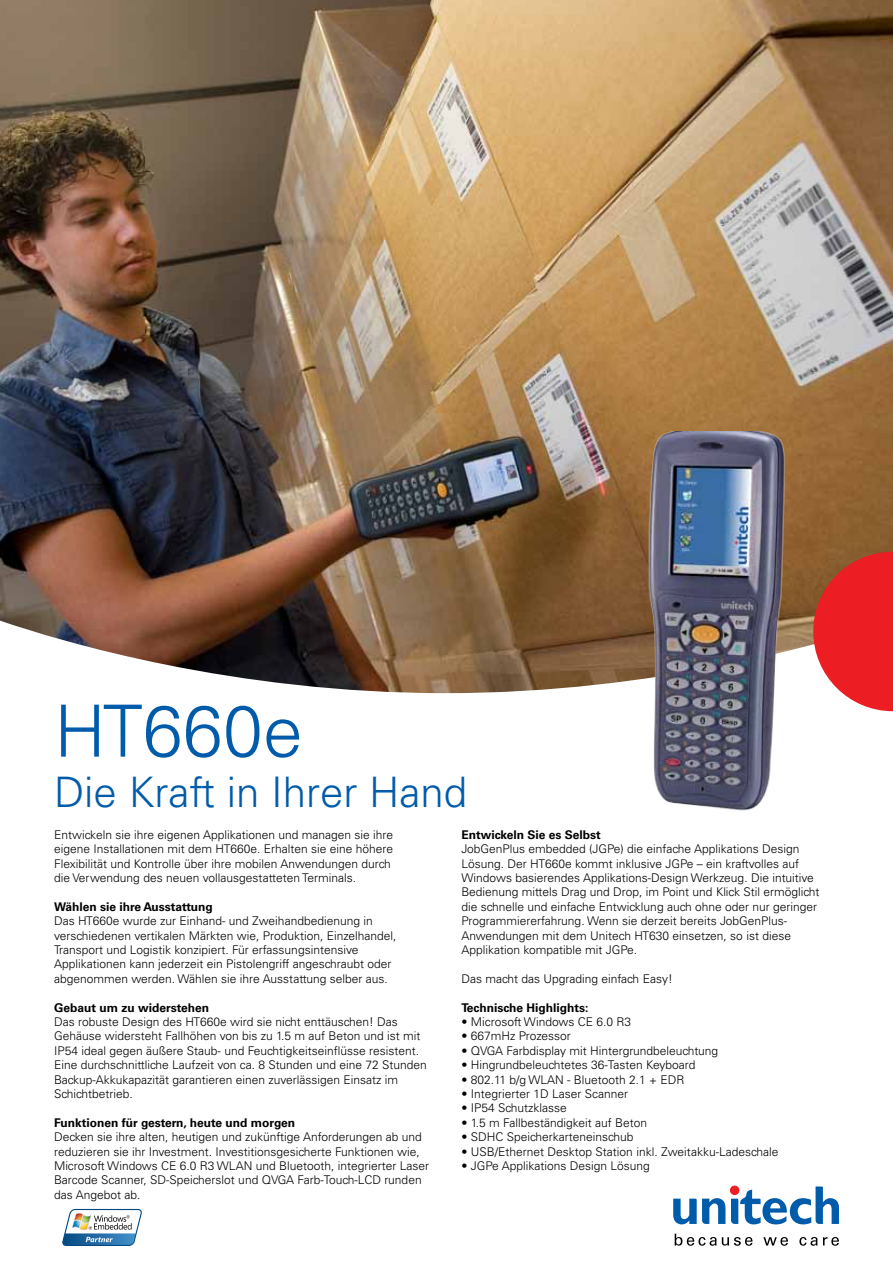
<style>
.page{position:relative;width:893px;height:1263px;background:#fff}
.page>*{position:absolute;margin:0;border:0;box-sizing:border-box;transform-origin:0 0}
.t1{font:300 72px "Univers";color:#005baa}
.t2{font:300 42px "Univers";color:#005baa}
.t3{font:300 12px/14.4px "Univers";color:#000}
.t4{font:700 12px "Univers";color:#000}
</style>
<div class="page">
<img style="left:0;top:0;width:893px;height:693px">
<svg style="left:813px;top:552px;width:80px;height:159px"></svg>
<img style="left:625px;top:432px;width:178px;height:379px">
<svg style="left:675px;top:1233px;width:78px;height:13px"></svg>
<svg style="left:763px;top:1237px;width:25px;height:9px"></svg>
<svg style="left:799px;top:1237px;width:18px;height:9px"></svg>
<svg style="left:823px;top:1237px;width:16px;height:9px"></svg>
<svg style="left:673px;top:1186px;width:166px;height:38px"></svg>
<svg style="left:62px;top:1209px;width:80px;height:37px"></svg>
<h1 class="t1" style="left:54px;top:688px;width:250px">HT660e</h1>
<h2 class="t2" style="left:54px;top:767px;width:415px">Die Kraft in Ihrer Hand</h2>
<p class="t3" style="left:54px;top:827px;width:341px">Entwickeln sie ihre eigenen Applikationen und managen sie ihre eigene Installationen mit dem HT660e. Erhalten sie eine höhere Flexibilität und Kontrolle über ihre mobilen Anwendungen durch die Verwendung des neuen vollausgestatteten Terminals.</p>
<p class="t4" style="left:54px;top:899px;width:160px">Wählen sie ihre Ausstattung</p>
<p class="t3" style="left:54px;top:914px;width:344px">Das HT660e wurde zur Einhand- und Zweihandbedienung in verschiedenen vertikalen Märkten wie, Produktion, Einzelhandel, Transport und Logistik konzipiert. Für erfassungsintensive Applikationen kann jederzeit ein Pistolengriff angeschraubt oder abgenommen werden. Wählen sie ihre Ausstattung selber aus.</p>
<p class="t4" style="left:54px;top:1000px;width:157px">Gebaut um zu widerstehen</p>
<p class="t3" style="left:54px;top:1014px;width:374px">Das robuste Design des HT660e wird sie nicht enttäuschen! Das Gehäuse widersteht Fallhöhen von bis zu 1.5 m auf Beton und ist mit IP54 ideal gegen äußere Staub- und Feuchtigkeitseinflüsse resistent.<br>Eine durchschnittliche Laufzeit von ca. 8 Stunden und eine 72 Stunden Backup-Akkukapazität garantieren einen zuverlässigen Einsatz im Schichtbetrieb.</p>
<p class="t4" style="left:54px;top:1115px;width:243px">Funktionen für gestern, heute und morgen</p>
<p class="t3" style="left:54px;top:1130px;width:377px">Decken sie ihre alten, heutigen und zukünftige Anforderungen ab und reduzieren sie ihr Investment. Investitionsgesicherte Funktionen wie, Microsoft Windows CE 6.0 R3 WLAN und Bluetooth, integrierter Laser Barcode Scanner, SD-Speicherslot und QVGA Farb-Touch-LCD runden das Angebot ab.</p>
<p class="t4" style="left:461px;top:827px;width:141px">Entwickeln Sie es Selbst</p>
<p class="t3" style="left:461px;top:842px;width:360px">JobGenPlus embedded (JGPe) die einfache Applikations Design Lösung. Der HT660e kommt inklusive JGPe – ein kraftvolles auf Windows basierendes Applikations-Design Werkzeug. Die intuitive Bedienung mittels Drag und Drop, im Point und Klick Stil ermöglicht die schnelle und einfache Entwicklung auch ohne oder nur geringer Programmiererfahrung. Wenn sie derzeit bereits JobGenPlus-Anwendungen mit dem Unitech HT630 einsetzen, so ist diese Applikation kompatible mit JGPe.</p>
<p class="t3" style="left:461px;top:971px;width:213px">Das macht das Upgrading einfach Easy!</p>
<p class="t4" style="left:461px;top:1000px;width:129px">Technische Highlights:</p>
<p class="t3" style="left:461px;top:1014px;width:171px">• Microsoft Windows CE 6.0 R3</p>
<p class="t3" style="left:461px;top:1029px;width:111px">• 667mHz Prozessor</p>
<p class="t3" style="left:461px;top:1043px;width:258px">• QVGA Farbdisplay mit Hintergrundbeleuchtung</p>
<p class="t3" style="left:461px;top:1058px;width:236px">• Hingrundbeleuchtetes 36-Tasten Keyboard</p>
<p class="t3" style="left:461px;top:1072px;width:225px">• 802.11 b/g WLAN - Bluetooth 2.1 + EDR</p>
<p class="t3" style="left:461px;top:1086px;width:168px">• Integrierter 1D Laser Scanner</p>
<p class="t3" style="left:461px;top:1101px;width:107px">• IP54 Schutzklasse</p>
<p class="t3" style="left:461px;top:1115px;width:187px">• 1.5 m Fallbeständigkeit auf Beton</p>
<p class="t3" style="left:461px;top:1130px;width:174px">• SDHC Speicherkarteneinschub</p>
<p class="t3" style="left:461px;top:1144px;width:319px">• USB/Ethernet Desktop Station inkl. Zweitakku-Ladeschale</p>
<p class="t3" style="left:461px;top:1158px;width:190px">• JGPe Applikations Design Lösung</p>
</div>
